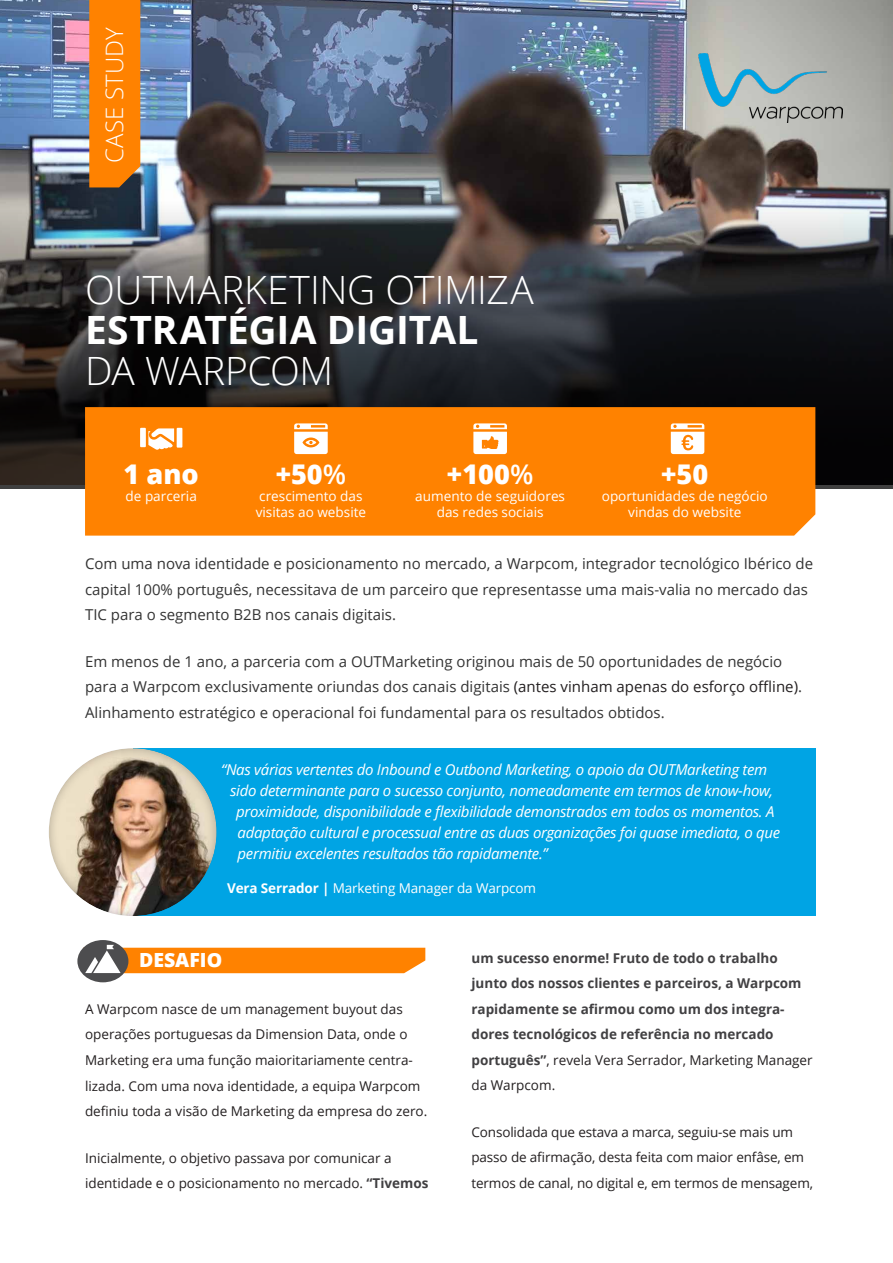
<style>
.page{position:relative;width:893px;height:1263px;background:#fff}
.page>*{position:absolute;margin:0;border:0;box-sizing:border-box;transform-origin:0 0}
.t1{font:300 39px "Open Sans";letter-spacing:-.005em;color:#fff}
.t2{font:700 39px "Open Sans";color:#fff}
.t3{font:800 27.15px "Open Sans";color:#fff}
.t4{font:300 24px "Open Sans";letter-spacing:.015em;color:#fff}
.t5{font:800 19.5px "Open Sans";color:#fff}
.t6{font:15px/25.5px "Open Sans";color:#333}
.t7{font:italic 15px "Open Sans";letter-spacing:-.02em;color:#fff}
.t8{font:13.5px/25.5px "Open Sans";color:#231f20}
.t9{font:700 13.5px/25.5px "Open Sans";color:#414042}
.t10{font:13.5px/16.5px "Open Sans";color:#fff;text-align:center}
.s1{font-weight:600}
.s2{color:#231f20}
.s3{font-weight:700}
.s4{font-weight:700;color:#414042}
.s5{font-weight:400;color:#231f20}
</style>
<div class="page">
<img style="left:0;top:0;width:893px;height:132px">
<img style="left:0;top:132px;width:893px;height:357px">
<div style="left:77px;top:940px;width:51px;height:42px;background:#4d4d4f;border-radius:50%"></div>
<svg style="left:83px;top:945px;width:342px;height:28px"></svg>
<img style="left:698px;top:53px;width:145px;height:70px">
<div style="left:89px;top:0;width:51px;height:187px;background:#ff8200"></div>
<div style="left:85px;top:407px;width:730px;height:129px;background:#ff8200"></div>
<svg style="left:294px;top:423px;width:34px;height:31px"></svg>
<svg style="left:473px;top:423px;width:34px;height:31px"></svg>
<svg style="left:671px;top:423px;width:33px;height:31px"></svg>
<div style="left:140px;top:428px;width:6px;height:19px;background:#fff"></div>
<div style="left:177px;top:428px;width:5px;height:20px;background:#fff"></div>
<svg style="left:148px;top:428px;width:26px;height:22px"></svg>
<div style="left:133px;top:748px;width:682px;height:168px;background:#00a4e4"></div>
<div style="left:49px;top:748px;width:169px;height:170px;background:#231f20;opacity:.36"></div>
<h3 class="t4" style="left:98px;top:163px;width:137px;rotate:-90deg">CASE STUDY</h3>
<h1 class="t1" style="left:85px;top:263px;width:450px">OUTMARKETING OTIMIZA</h1>
<h1 class="t2" style="left:85px;top:302px;width:395px">ESTRATÉGIA DIGITAL</h1>
<h1 class="t1" style="left:85px;top:344px;width:250px">DA WARPCOM</h1>
<h2 class="t3" style="left:124px;top:453px;width:77px">1 ano</h2>
<p class="t10" style="left:126px;top:487px;width:73px">de parceria</p>
<h2 class="t3" style="left:276px;top:453px;width:72px">+50<span class="s1">%</span></h2>
<p class="t10" style="left:256px;top:487px;width:112px;text-align:left">crescimento das visitas ao website</p>
<h2 class="t3" style="left:447px;top:453px;width:88px">+100<span class="s1">%</span></h2>
<p class="t10" style="left:415px;top:487px;width:151px">aumento de seguidores das redes sociais</p>
<h2 class="t3" style="left:661px;top:453px;width:49px">+50</h2>
<p class="t10" style="left:602px;top:487px;width:167px">oportunidades de negócio vindas do website</p>
<p class="t6" style="left:85px;top:551px;width:730px">Com uma nova identidade e posicionamento no mercado, a Warpcom, integrador tecnológico Ibérico de capital 100% português, necessitava de um parceiro que representasse uma mais-valia no mercado das<br>TIC para o segmento B2B nos canais digitais.</p>
<p class="t6" style="left:85px;top:648px;width:718px">Em menos de 1 ano, a parceria com a OUTMarketing originou mais de 50 oportunidades de negócio para a Warpcom exclusivamente oriundas dos canais digitais <span class="s2">(antes vinham apenas do esforço offline)</span>.<br>Alinhamento estratégico e operacional foi fundamental para os resultados obtidos.</p>
<p class="t7" style="left:221px;top:760px;width:548px">“Nas várias vertentes do Inbound e Outbond Marketing, o apoio da OUTMarketing tem</p>
<p class="t7" style="left:230px;top:781px;width:545px">sido determinante para o sucesso conjunto, nomeadamente em termos de know-how,</p>
<p class="t7" style="left:236px;top:802px;width:540px">proximidade, disponibilidade e flexibilidade demonstrados em todos os momentos. A</p>
<p class="t7" style="left:238px;top:823px;width:544px">adaptação cultural e processual entre as duas organizações foi quase imediata, o que</p>
<p class="t7" style="left:238px;top:844px;width:312px">permitiu excelentes resultados tão rapidamente.”</p>
<p class="t10" style="left:227px;top:880px;width:311px"><span class="s3">Vera Serrador |</span> Marketing Manager da Warpcom</p>
<h3 class="t5" style="left:139px;top:945px;width:85px">DESAFIO</h3>
<p class="t8" style="left:85px;top:996px;width:344px">A Warpcom nasce de um management buyout das operações portuguesas da Dimension Data, onde o Marketing era uma função maioritariamente centra&shy;lizada. Com uma nova identidade, a equipa Warpcom definiu toda a visão de Marketing da empresa do zero.</p>
<p class="t8" style="left:85px;top:1144px;width:345px">Inicialmente, o objetivo passava por comunicar a identidade e o posicionamento no mercado. <span class="s4">“Tivemos</span></p>
<p class="t9" style="left:471px;top:945px;width:343px">um sucesso enorme! Fruto de todo o trabalho junto dos nossos clientes e parceiros, a Warpcom rapidamente se afirmou como um dos integra&shy;dores tecnológicos de referência no mercado português”<span class="s5">, revela Vera Serrador, Marketing Manager da Warpcom.</span></p>
<p class="t8" style="left:471px;top:1119px;width:343px">Consolidada que estava a marca, seguiu-se mais um passo de afirmação, desta feita com maior enfâse, em termos de canal, no digital e, em termos de mensagem,</p>
</div>
